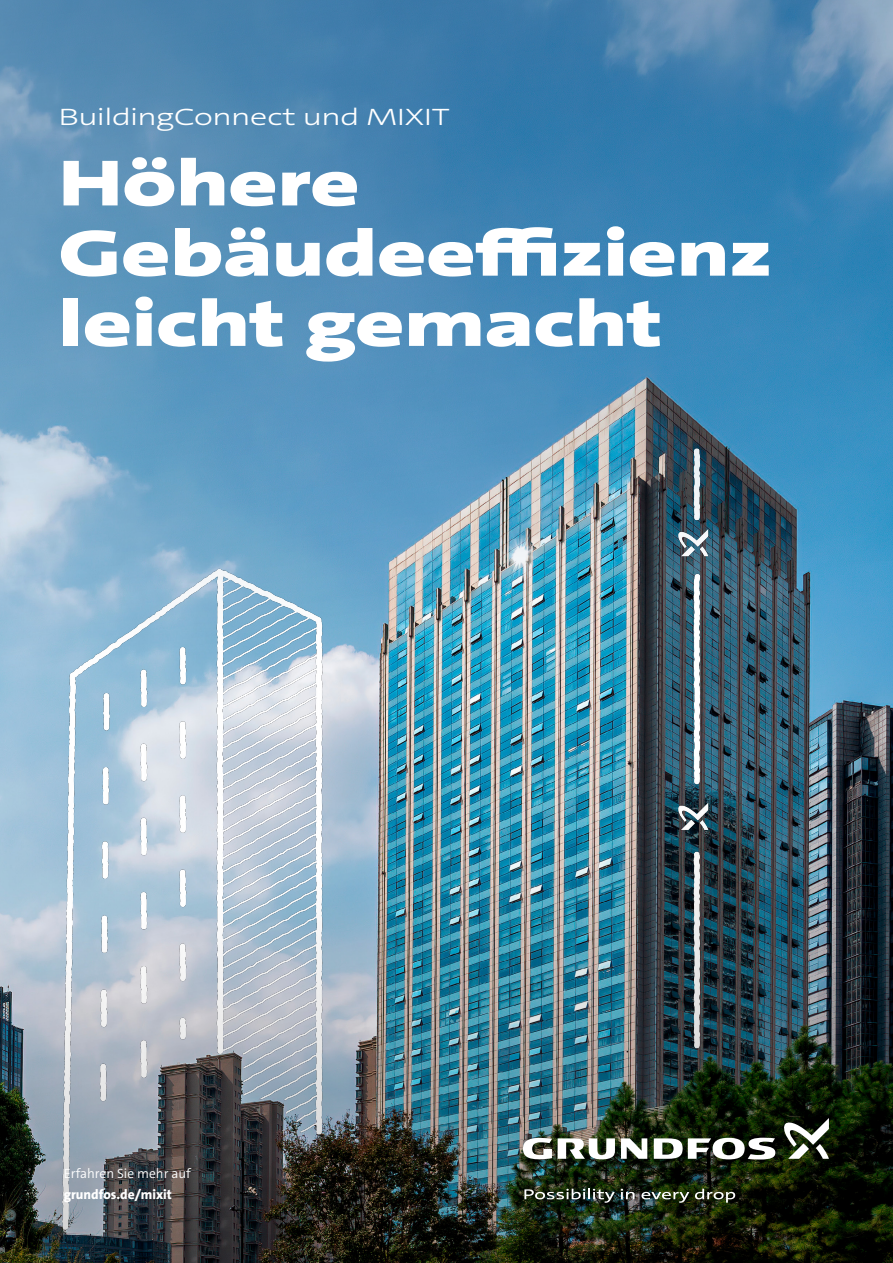
<style>
.page{position:relative;width:893px;height:1263px;background:#fff}
.page>*{position:absolute;margin:0;border:0;box-sizing:border-box;transform-origin:0 0}
.t1{font:900 66px/70.2px "Grundfos The Sans Extd";color:#fff}
.t2{font:300 24px "Grundfos The Sans Extd";color:#fff}
.t3{font:300 13.5px "Grundfos The Sans";color:#fff}
.t4{font:800 13.5px "Grundfos The Sans";color:#fff}
</style>
<div class="page">
<img style="left:0;top:922px;width:893px;height:341px">
<img style="left:0;top:0;width:893px;height:922px">
<svg style="left:621px;top:1138px;width:26px;height:21px"></svg>
<svg style="left:558px;top:1138px;width:57px;height:21px"></svg>
<svg style="left:523px;top:1138px;width:29px;height:21px"></svg>
<svg style="left:654px;top:1138px;width:121px;height:21px"></svg>
<svg style="left:783px;top:1118px;width:46px;height:41px"></svg>
<svg style="left:524px;top:1189px;width:91px;height:14px"></svg>
<svg style="left:621px;top:1189px;width:13px;height:10px"></svg>
<svg style="left:641px;top:1192px;width:48px;height:11px"></svg>
<svg style="left:695px;top:1189px;width:40px;height:14px"></svg>
<p class="t2" style="left:59px;top:101px;width:392px">BuildingConnect und MIXIT</p>
<p class="t1" style="left:59px;top:149px;width:715px">Höhere<br>Gebäudeeffizienz leicht gemacht</p>
<p class="t3" style="left:64px;top:1165px;width:129px">Erfahren Sie mehr auf</p>
<p class="t4" style="left:64px;top:1186px;width:110px">grundfos.de/mixit</p>
</div>
